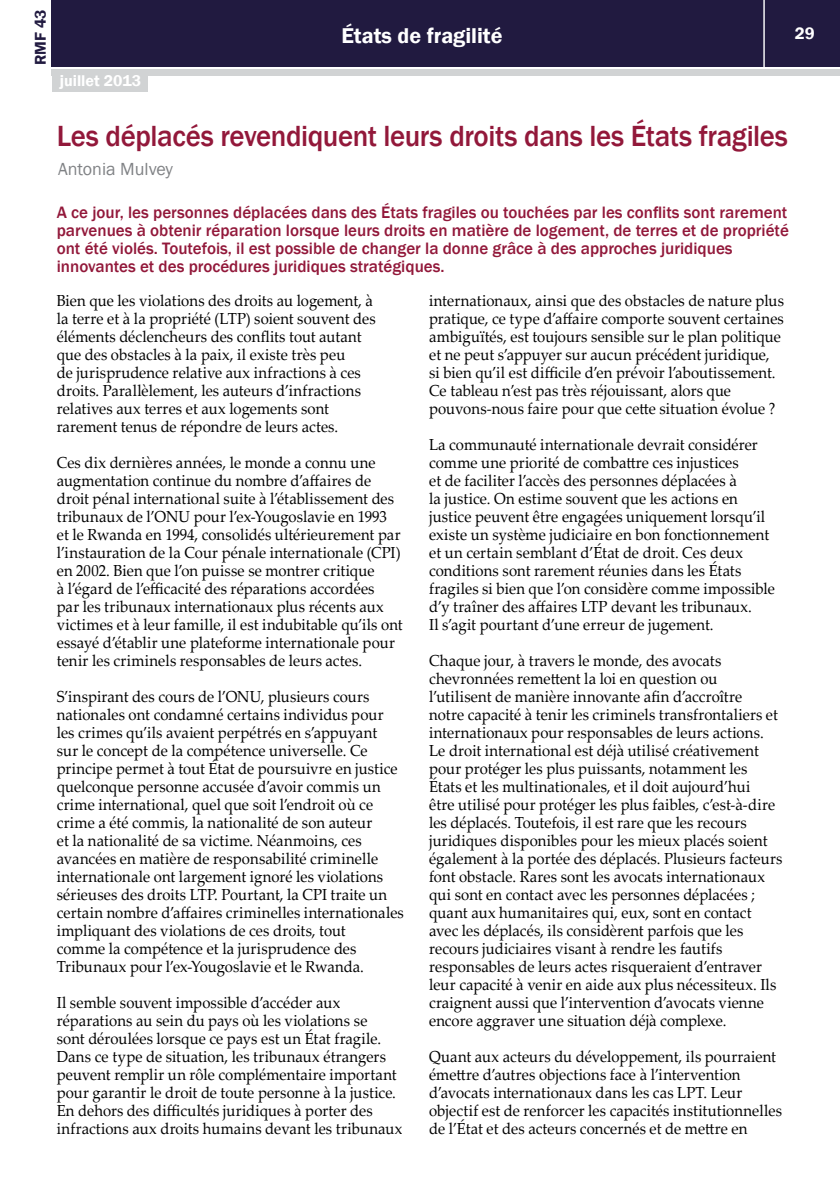
<style>
.page{position:relative;width:840px;height:1191px;background:#fff}
.page>*{position:absolute;margin:0;border:0;box-sizing:border-box;transform-origin:0 0}
.t1{font:500 30px "Franklin Gothic";letter-spacing:-.015em;color:#92183a;scale:.96 1}
.t2{font:600 22px "Franklin Gothic";color:#fff}
.t3{font:18px "Franklin Gothic";color:#808285}
.t4{font:500 17px/18px "Franklin Gothic";color:#92183a}
.t5{font:600 17px "Franklin Gothic";color:#fff}
.t6{font:16px/18px "Palatino Linotype";letter-spacing:.005em;color:#000;scale:.93 1}
.t7{font:600 16px "Franklin Gothic";color:#fff}
.t8{font:600 16px "Franklin Gothic";color:#211a40}
</style>
<div class="page">
<div style="left:52px;top:0;width:787px;height:66px;background:#211a40"></div>
<div style="left:52px;top:69px;width:787px;height:6px;background:#d1d3d4"></div>
<hr style="left:763px;top:0;width:1px;height:68px;background:#fff">
<div style="left:52px;top:74px;width:96px;height:18px;background:#d1d3d4"></div>
<p class="t8" style="left:31px;top:65px;width:57px;rotate:-90deg">RMF 43</p>
<h2 class="t2" style="left:341px;top:22px;width:162px">États de fragilité</h2>
<p class="t5" style="left:794px;top:23px;width:21px">29</p>
<p class="t7" style="left:60px;top:71px;width:83px">juillet 2013</p>
<h1 class="t1" style="left:57px;top:117px;width:762px">Les déplacés revendiquent leurs droits dans les États fragiles</h1>
<p class="t3" style="left:58px;top:158px;width:116px">Antonia Mulvey</p>
<p class="t4" style="left:57px;top:204px;width:733px">A ce jour, les personnes déplacées dans des États fragiles ou touchées par les conflits sont rarement parvenues à obtenir réparation lorsque leurs droits en matière de logement, de terres et de propriété ont été violés. Toutefois, il est possible de changer la donne grâce à des approches juridiques innovantes et des procédures juridiques stratégiques.</p>
<p class="t6" style="left:57px;top:291px;width:344px">Bien que les violations des droits au logement, à la terre et à la propriété (LTP) soient souvent des éléments déclencheurs des conflits tout autant que des obstacles à la paix, il existe très peu<br>de jurisprudence relative aux infractions à ces droits. Parallèlement, les auteurs d’infractions relatives aux terres et aux logements sont rarement tenus de répondre de leurs actes.</p>
<p class="t6" style="left:57px;top:453px;width:373px">Ces dix dernières années, le monde a connu une augmentation continue du nombre d’affaires de droit pénal international suite à l’établissement des tribunaux de l’ONU pour l’ex-Yougoslavie en 1993 et le Rwanda en 1994, consolidés ultérieurement par l’instauration de la Cour pénale internationale (CPI) en 2002. Bien que l’on puisse se montrer critique<br>à l’égard de l’efficacité des réparations accordées<br>par les tribunaux internationaux plus récents aux victimes et à leur famille, il est indubitable qu’ils ont essayé d’établir une plateforme internationale pour tenir les criminels responsables de leurs actes.</p>
<p class="t6" style="left:57px;top:687px;width:374px">S’inspirant des cours de l’ONU, plusieurs cours nationales ont condamné certains individus pour les crimes qu’ils avaient perpétrés en s’appuyant<br>sur le concept de la compétence universelle. Ce principe permet à tout État de poursuivre en justice quelconque personne accusée d’avoir commis un crime international, quel que soit l’endroit où ce crime a été commis, la nationalité de son auteur<br>et la nationalité de sa victime. Néanmoins, ces avancées en matière de responsabilité criminelle internationale ont largement ignoré les violations sérieuses des droits LTP. Pourtant, la CPI traite un certain nombre d’affaires criminelles internationales impliquant des violations de ces droits, tout<br>comme la compétence et la jurisprudence des Tribunaux pour l’ex-Yougoslavie et le Rwanda.</p>
<p class="t6" style="left:57px;top:993px;width:373px">Il semble souvent impossible d’accéder aux réparations au sein du pays où les violations se<br>sont déroulées lorsque ce pays est un État fragile.<br>Dans ce type de situation, les tribunaux étrangers peuvent remplir un rôle complémentaire important pour garantir le droit de toute personne à la justice.<br>En dehors des difficultés juridiques à porter des infractions aux droits humains devant les tribunaux</p>
<p class="t6" style="left:429px;top:291px;width:383px">internationaux, ainsi que des obstacles de nature plus pratique, ce type d’affaire comporte souvent certaines ambiguïtés, est toujours sensible sur le plan politique et ne peut s’appuyer sur aucun précédent juridique, si bien qu’il est difficile d’en prévoir l’aboutissement.<br>Ce tableau n’est pas très réjouissant, alors que pouvons-nous faire pour que cette situation évolue ?</p>
<p class="t6" style="left:429px;top:435px;width:373px">La communauté internationale devrait considérer comme une priorité de combattre ces injustices<br>et de faciliter l’accès des personnes déplacées à<br>la justice. On estime souvent que les actions en justice peuvent être engagées uniquement lorsqu’il existe un système judiciaire en bon fonctionnement et un certain semblant d’État de droit. Ces deux conditions sont rarement réunies dans les États fragiles si bien que l’on considère comme impossible d’y traîner des affaires LTP devant les tribunaux.<br>Il s’agit pourtant d’une erreur de jugement.</p>
<p class="t6" style="left:429px;top:651px;width:381px">Chaque jour, à travers le monde, des avocats chevronnées remettent la loi en question ou l’utilisent de manière innovante afin d’accroître<br>notre capacité à tenir les criminels transfrontaliers et internationaux pour responsables de leurs actions.<br>Le droit international est déjà utilisé créativement pour protéger les plus puissants, notamment les États et les multinationales, et il doit aujourd’hui<br>être utilisé pour protéger les plus faibles, c’est-à-dire les déplacés. Toutefois, il est rare que les recours juridiques disponibles pour les mieux placés soient également à la portée des déplacés. Plusieurs facteurs font obstacle. Rares sont les avocats internationaux qui sont en contact avec les personnes déplacées ; quant aux humanitaires qui, eux, sont en contact avec les déplacés, ils considèrent parfois que les recours judiciaires visant à rendre les fautifs responsables de leurs actes risqueraient d’entraver leur capacité à venir en aide aux plus nécessiteux. Ils craignent aussi que l’intervention d’avocats vienne encore aggraver une situation déjà complexe.</p>
<p class="t6" style="left:429px;top:1047px;width:381px">Quant aux acteurs du développement, ils pourraient émettre d’autres objections face à l’intervention d’avocats internationaux dans les cas LPT. Leur objectif est de renforcer les capacités institutionnelles de l’État et des acteurs concernés et de mettre en</p>
</div>
